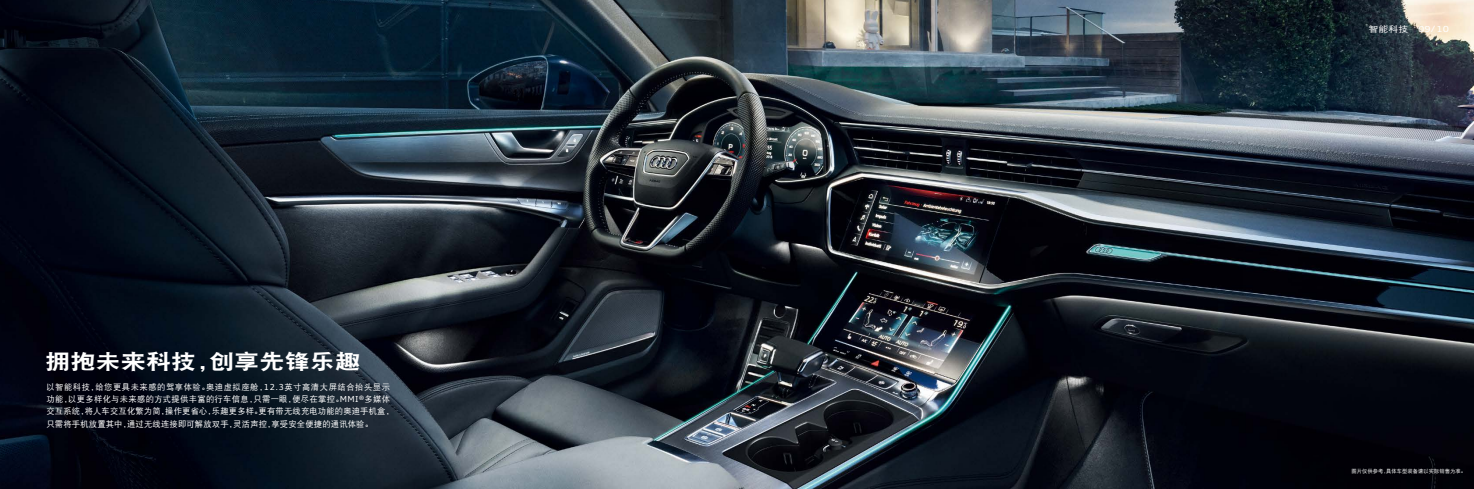
<style>
.page{position:relative;width:1474px;height:489px;background:#fff}
.page>*{position:absolute;margin:0;border:0;box-sizing:border-box;transform-origin:0 0}
.t1{font:21px "DFP Hei W9";color:#fff;scale:1.2 1}
.t2{font:8.31px/12.2px "DFP Hei W5";letter-spacing:.02em;color:#fff}
.t3{font:8.31px "Audi Type";color:#fff;scale:1.2 1}
.t4{font:5.25px "DFP Hei W5";letter-spacing:.015em;color:#fff}
.s1{font-family:"Audi Type"}
.s2{font-family:"DFP Hei W5"}
</style>
<div class="page">
<img style="left:0;top:0;width:1473px;height:489px">
<h1 class="t1" style="left:45px;top:350px;width:264px">拥抱未来科技，创享先锋乐趣</h1>
<p class="t2" style="left:46px;top:380px;width:349px">以智能科技，给您更具未来感的驾享体验。奥迪虚拟座舱，<span class="s1">12.3</span>英寸高清大屏结合抬头显示功能，以更多样化与未来感的方式提供丰富的行车信息，只需一眼，便尽在掌控。<span class="s1">MMI®</span>多媒体交互系统，将人车交互化繁为简，操作更省心，乐趣更多样。更有带无线充电功能的奥迪手机盒，只需将手机放置其中，通过无线连接即可解放双手，灵活声控，享受安全便捷的通讯体验。</p>
<p class="t3" style="left:1368px;top:24px;width:69px"><span class="s2">智能科技</span> 09/10</p>
<p class="t4" style="left:1351px;top:468px;width:116px">图片仅供参考，具体车型装备请以实际销售为准。</p>
</div>
